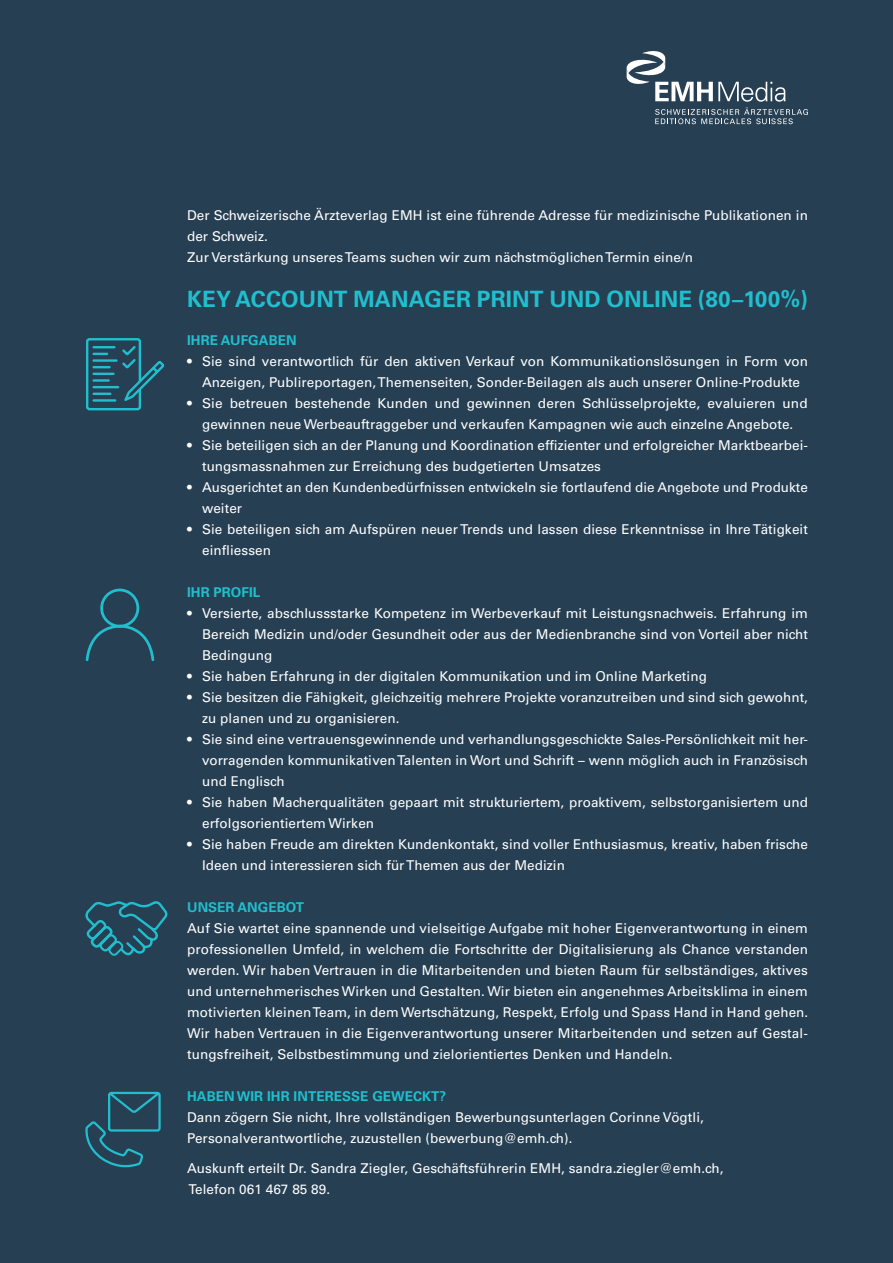
<style>
.page{position:relative;width:893px;height:1263px;background:#263f52}
.page>*{position:absolute;margin:0;border:0;box-sizing:border-box;transform-origin:0 0}
.t1{font:700 22.5px "Univers LT Std";letter-spacing:.005em;color:#21bece}
.t2{font:13.5px/21px "Univers LT Std";letter-spacing:.005em;color:#fff}
.t3{font:700 13.5px "Univers LT Std";letter-spacing:.005em;color:#21bece}
</style>
<div class="page">
<svg style="left:85px;top:623px;width:69px;height:38px"></svg>
<div style="left:100px;top:589px;width:39px;height:38px;border:3px solid #21bece;border-radius:50%"></div>
<div style="left:86px;top:338px;width:55px;height:72px;border:2px solid #21bece;border-radius:2px"></div>
<svg style="left:91px;top:344px;width:73px;height:67px"></svg>
<svg style="left:85px;top:1092px;width:76px;height:76px"></svg>
<svg style="left:85px;top:901px;width:82px;height:55px"></svg>
<svg style="left:627px;top:51px;width:181px;height:73px"></svg>
<p class="t2" style="left:187px;top:205px;width:622px">Der Schweizerische Ärzteverlag EMH ist eine führende Adresse für medizinische Publikationen in der Schweiz.</p>
<p class="t2" style="left:187px;top:247px;width:507px">Zur Verstärkung unseres Teams suchen wir zum nächstmöglichen Termin eine/n</p>
<p class="t1" style="left:187px;top:286px;width:622px">KEY ACCOUNT MANAGER PRINT UND ONLINE (80–100%)</p>
<p class="t3" style="left:187px;top:332px;width:111px">IHRE AUFGABEN</p>
<p class="t2" style="left:187px;top:351px;width:622px;text-align:center">• Sie sind verantwortlich für den aktiven Verkauf von Kommunikationslösungen in Form von<br>Anzeigen, Publireportagen, Themenseiten, Sonder-Beilagen als auch unserer Online-Produkte</p>
<p class="t2" style="left:187px;top:393px;width:622px;text-align:center">• Sie betreuen bestehende Kunden und gewinnen deren Schlüsselprojekte, evaluieren und gewinnen neue Werbeauftraggeber und verkaufen Kampagnen wie auch einzelne Angebote.</p>
<p class="t2" style="left:202px;top:435px;width:607px;text-indent:-15px">• Sie beteiligen sich an der Planung und Koordination effizienter und erfolgreicher Marktbearbei&shy;tungsmassnahmen zur Erreichung des budgetierten Umsatzes</p>
<p class="t2" style="left:202px;top:477px;width:607px;text-indent:-15px">• Ausgerichtet an den Kundenbedürfnissen entwickeln sie fortlaufend die Angebote und Produkte weiter</p>
<p class="t2" style="left:202px;top:519px;width:607px;text-indent:-15px">• Sie beteiligen sich am Aufspüren neuer Trends und lassen diese Erkenntnisse in Ihre Tätigkeit einfliessen</p>
<p class="t3" style="left:187px;top:584px;width:75px">IHR PROFIL</p>
<p class="t2" style="left:202px;top:603px;width:607px;text-align:justify;text-indent:-15px">• Versierte, abschlussstarke Kompetenz im Werbeverkauf mit Leistungsnachweis. Erfahrung im Bereich Medizin und/oder Gesundheit oder aus der Medienbranche sind von Vorteil aber nicht Bedingung</p>
<p class="t2" style="left:187px;top:666px;width:521px">• Sie haben Erfahrung in der digitalen Kommunikation und im Online Marketing</p>
<p class="t2" style="left:202px;top:687px;width:607px;text-indent:-15px">• Sie besitzen die Fähigkeit, gleichzeitig mehrere Projekte voranzutreiben und sind sich gewohnt, zu planen und zu organisieren.</p>
<p class="t2" style="left:202px;top:729px;width:607px;text-align:justify;text-indent:-15px">• Sie sind eine vertrauensgewinnende und verhandlungsgeschickte Sales-Persönlichkeit mit her&shy;vorragenden kommunikativen Talenten in Wort und Schrift – wenn möglich auch in Französisch und Englisch</p>
<p class="t2" style="left:202px;top:792px;width:607px;text-indent:-15px">• Sie haben Macherqualitäten gepaart mit strukturiertem, proaktivem, selbstorganisiertem und erfolgsorientiertem Wirken</p>
<p class="t2" style="left:202px;top:834px;width:607px;text-indent:-15px">• Sie haben Freude am direkten Kundenkontakt, sind voller Enthusiasmus, kreativ, haben frische<br>Ideen und interessieren sich für Themen aus der Medizin</p>
<p class="t3" style="left:187px;top:899px;width:118px">UNSER ANGEBOT</p>
<p class="t2" style="left:187px;top:918px;width:623px;text-align:justify">Auf Sie wartet eine spannende und vielseitige Aufgabe mit hoher Eigenverantwortung in einem professionellen Umfeld, in welchem die Fortschritte der Digitalisierung als Chance verstanden werden. Wir haben Vertrauen in die Mitarbeitenden und bieten Raum für selbständiges, aktives und unternehmerisches Wirken und Gestalten. Wir bieten ein angenehmes Arbeitsklima in einem motivierten kleinen Team, in dem Wertschätzung, Respekt, Erfolg und Spass Hand in Hand gehen.</p>
<p class="t2" style="left:187px;top:1023px;width:622px">Wir haben Vertrauen in die Eigenverantwortung unserer Mitarbeitenden und setzen auf Gestal&shy;tungsfreiheit, Selbstbestimmung und zielorientiertes Denken und Handeln.</p>
<p class="t3" style="left:187px;top:1088px;width:261px">HABEN WIR IHR INTERESSE GEWECKT?</p>
<p class="t2" style="left:187px;top:1107px;width:518px">Dann zögern Sie nicht, Ihre vollständigen Bewerbungsunterlagen Corinne Vögtli,<br>Personalverantwortliche, zuzustellen (bewerbung@emh.ch).</p>
<p class="t2" style="left:187px;top:1157px;width:538px">Auskunft erteilt Dr. Sandra Ziegler, Geschäftsführerin EMH, sandra.ziegler@emh.ch,<br>Telefon 061 467 85 89.</p>
</div>
